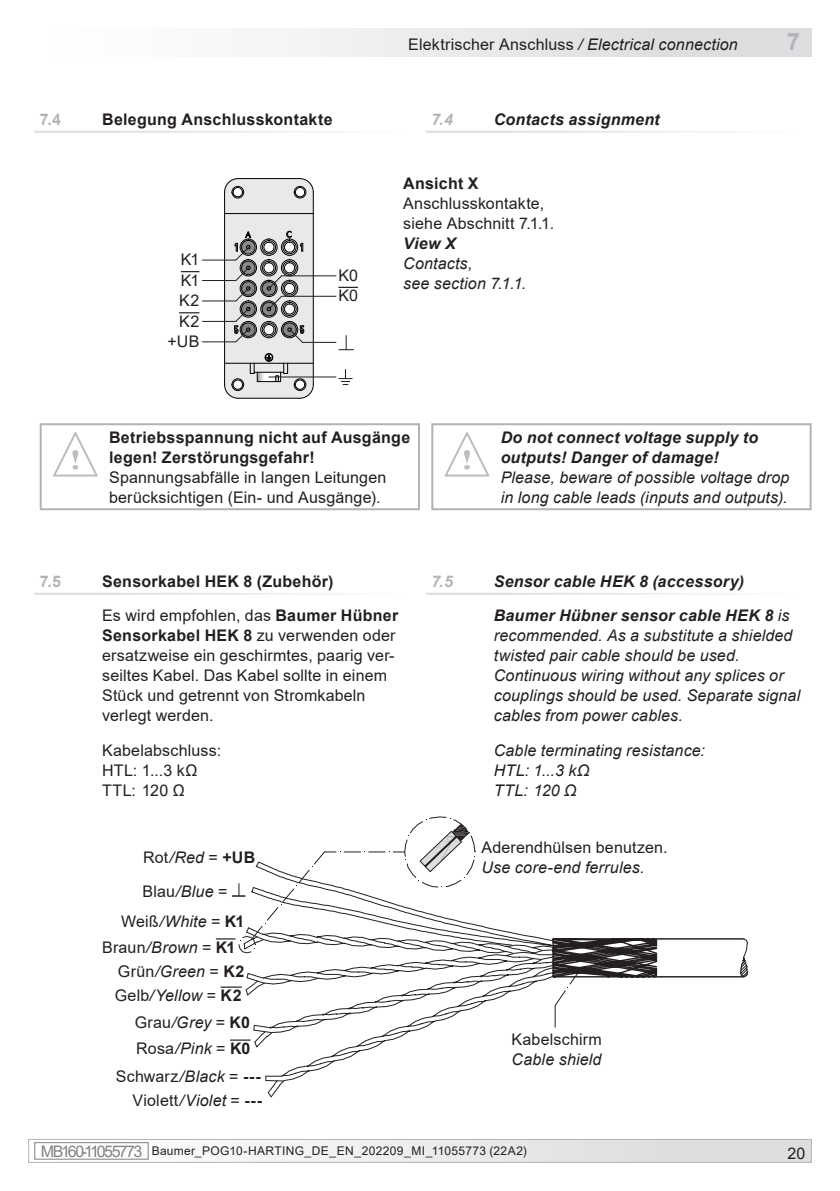
<style>
.page{position:relative;width:840px;height:1191px;background:#fff}
.page>*{position:absolute;margin:0;border:0;box-sizing:border-box;transform-origin:0 0}
.t1{font:700 24px "Arial";color:#b2b3b7}
.t2{font:16px/20px "Arial";letter-spacing:.01em;color:#231f20}
.t3{font:italic 16px/20px "Arial";letter-spacing:.01em;color:#231f20}
.t4{font:700 16px/34.2px "Arial";letter-spacing:.015em;color:#231f20}
.t5{font:italic 700 16px/34.2px "Arial";letter-spacing:.015em;color:#231f20}
.t6{font:700 16px "Arial";color:#b2b3b7}
.t7{font:italic 700 16px "Arial";color:#b2b3b7}
.t8{font:12px "Arial";letter-spacing:.025em;color:#231f20}
.s1{font-style:italic}
.s2{font-weight:400}
.s3{font-weight:700}
.s4{font-style:normal}
.s5{font-weight:700;font-style:normal}
.s6{font-size:16px;color:#808285}
</style>
<div class="page">
<div style="left:29px;top:1139px;width:781px;height:23px;background:linear-gradient(to right,#fafafa,#dbdcde)"></div>
<div style="left:35px;top:1142px;width:113px;height:17px;border:1px solid #808285"></div>
<div style="left:28px;top:1139px;width:783px;height:23px;border:1px solid #b2b3b7"></div>
<div style="left:28px;top:28px;width:783px;height:29px;background:linear-gradient(to right,#fff,#d8d9dc)"></div>
<hr style="left:660px;top:938px;width:83px;height:1px;background:#231f20">
<hr style="left:660px;top:976px;width:83px;height:1px;background:#231f20">
<svg style="left:738px;top:938px;width:9px;height:40px"></svg>
<svg style="left:216px;top:816px;width:446px;height:282px"></svg>
<svg style="left:53px;top:432px;width:45px;height:44px"></svg>
<div style="left:40px;top:423px;width:380px;height:87px;border:2px solid #b2b3b7"></div>
<svg style="left:444px;top:432px;width:45px;height:44px"></svg>
<div style="left:431px;top:423px;width:380px;height:87px;border:2px solid #b2b3b7"></div>
<img style="left:225px;top:179px;width:88px;height:219px">
<div style="left:265px;top:353px;width:8px;height:8px;border:1px solid #000;border-radius:50%"></div>
<svg style="left:299px;top:178px;width:14px;height:14px"></svg>
<svg style="left:224px;top:178px;width:14px;height:14px"></svg>
<hr style="left:238px;top:178px;width:61px;height:1px;background:#000">
<hr style="left:313px;top:192px;width:1px;height:193px;background:#000">
<svg style="left:299px;top:384px;width:14px;height:14px"></svg>
<svg style="left:224px;top:364px;width:14px;height:34px"></svg>
<hr style="left:238px;top:398px;width:61px;height:1px;background:#000">
<hr style="left:224px;top:363px;width:89px;height:1px;background:#000">
<hr style="left:224px;top:213px;width:89px;height:1px;background:#000">
<hr style="left:224px;top:192px;width:1px;height:171px;background:#000">
<svg style="left:250px;top:354px;width:38px;height:28px"></svg>
<div style="left:295px;top:380px;width:10px;height:9px;border:1px solid #000;border-radius:50%"></div>
<div style="left:294px;top:378px;width:12px;height:13px;border:1px solid #000;border-radius:50%"></div>
<div style="left:295px;top:187px;width:10px;height:10px;border:1px solid #000;border-radius:50%"></div>
<div style="left:294px;top:186px;width:12px;height:12px;border:1px solid #000;border-radius:50%"></div>
<div style="left:233px;top:380px;width:9px;height:9px;border:1px solid #000;border-radius:50%"></div>
<div style="left:232px;top:378px;width:12px;height:13px;border:1px solid #000;border-radius:50%"></div>
<div style="left:233px;top:187px;width:9px;height:10px;border:1px solid #000;border-radius:50%"></div>
<div style="left:232px;top:186px;width:12px;height:12px;border:1px solid #000;border-radius:50%"></div>
<svg style="left:181px;top:271px;width:18px;height:1px"></svg>
<svg style="left:179px;top:312px;width:20px;height:1px"></svg>
<svg style="left:338px;top:287px;width:20px;height:1px"></svg>
<svg style="left:339px;top:335px;width:14px;height:15px"></svg>
<svg style="left:338px;top:369px;width:14px;height:16px"></svg>
<hr style="left:202px;top:260px;width:33px;height:1px;background:#231f20">
<hr style="left:202px;top:280px;width:33px;height:1px;background:#231f20">
<hr style="left:202px;top:300px;width:33px;height:1px;background:#231f20">
<hr style="left:202px;top:321px;width:33px;height:1px;background:#231f20">
<hr style="left:202px;top:341px;width:33px;height:1px;background:#231f20">
<hr style="left:302px;top:342px;width:34px;height:1px;background:#231f20">
<hr style="left:269px;top:376px;width:67px;height:1px;background:#231f20">
<hr style="left:282px;top:275px;width:54px;height:1px;background:#231f20">
<hr style="left:282px;top:296px;width:54px;height:1px;background:#231f20">
<svg style="left:234px;top:231px;width:70px;height:112px;background:#a4a4a4"></svg>
<p class="t2" style="left:408px;top:34px;width:331px">Elektrischer Anschluss <span class="s1">/ Electrical connection</span></p>
<h1 class="t1" style="left:786px;top:24px;width:15px">7</h1>
<p class="t6" style="left:40px;top:108px;width:23px">7.4</p>
<p class="t4" style="left:102px;top:102px;width:232px">Belegung Anschlusskontakte</p>
<p class="t7" style="left:431px;top:109px;width:23px">7.4</p>
<p class="t5" style="left:493px;top:103px;width:167px">Contacts assignment</p>
<p class="t2" style="left:167px;top:249px;width:34px;line-height:20.6px;text-align:right">K1<br>K1<br>K2<br>K2 +UB</p>
<p class="t2" style="left:338px;top:265px;width:21px;line-height:20.6px">K0<br>K0</p>
<p class="t4" style="left:403px;top:166px;width:77px">Ansicht X</p>
<p class="t2" style="left:403px;top:193px;width:152px">Anschlusskontakte, siehe Abschnitt 7.1.1.</p>
<p class="t5" style="left:403px;top:226px;width:54px">View X</p>
<p class="t3" style="left:403px;top:253px;width:124px">Contacts,<br>see section 7.1.1.</p>
<p class="t4" style="left:109px;top:427px;width:302px;line-height:20px">Betriebsspannung nicht auf Ausgänge legen! Zerstörungsgefahr!</p>
<p class="t2" style="left:109px;top:467px;width:279px">Spannungsabfälle in langen Leitungen berücksichtigen (Ein- und Ausgänge).</p>
<p class="t5" style="left:500px;top:427px;width:259px;line-height:20px">Do not connect voltage supply to outputs! Danger of damage!</p>
<p class="t3" style="left:500px;top:467px;width:290px">Please, beware of possible voltage drop in long cable leads (inputs and outputs).</p>
<p class="t6" style="left:40px;top:570px;width:23px">7.5</p>
<p class="t4" style="left:102px;top:564px;width:297px">Sensorkabel HEK 8 (Zubehör)<br><span class="s2">Es wird empfohlen, das</span> Baumer Hübner</p>
<p class="t2" style="left:102px;top:625px;width:295px"><span class="s3">Sensorkabel HEK 8</span> zu verwenden oder ersatzweise ein geschirmtes, paarig ver&shy;seiltes Kabel. Das Kabel sollte in einem Stück und getrennt von Stromkabeln verlegt werden.</p>
<p class="t2" style="left:102px;top:740px;width:120px">Kabelabschluss:<br>HTL: 1...3 kΩ<br>TTL: 120 Ω</p>
<p class="t2" style="left:143px;top:847px;width:114px">Rot<span class="s1">/Red</span> = <span class="s3">+UB</span></p>
<p class="t2" style="left:142px;top:881px;width:86px">Blau<span class="s1">/Blue</span> =</p>
<p class="t3" style="left:102px;top:909px;width:144px;line-height:25.6px;text-indent:19px"><span class="s4">Weiß</span>/White <span class="s4">=</span> <span class="s5">K1<br></span><span class="s4">Braun</span>/Brown <span class="s4">=</span> <span class="s5">K1</span></p>
<p class="t3" style="left:118px;top:961px;width:128px"><span class="s4">Grün</span>/Green <span class="s4">=</span> <span class="s5">K2</span></p>
<p class="t2" style="left:135px;top:1012px;width:117px">Grau<span class="s1">/Grey</span> = <span class="s3">K0</span></p>
<p class="t2" style="left:116px;top:1064px;width:148px;line-height:24.2px;text-align:right">Schwarz<span class="s1">/Black</span> = <span class="s3">---<br></span>Violett<span class="s1">/Violet</span> = <span class="s3">---</span></p>
<p class="t3" style="left:115px;top:985px;width:128px"><span class="s4">Gelb</span>/Yellow <span class="s4">=</span> <span class="s5">K2</span></p>
<p class="t2" style="left:136px;top:1038px;width:116px">Rosa<span class="s1">/Pink</span> = <span class="s3">K0</span></p>
<p class="t7" style="left:431px;top:571px;width:23px">7.5</p>
<p class="t5" style="left:493px;top:565px;width:297px">Sensor cable HEK 8 (accessory)<br>Baumer Hübner sensor cable HEK 8 <span class="s2">is</span></p>
<p class="t3" style="left:493px;top:626px;width:308px">recommended. As a substitute a shielded twisted pair cable should be used.<br>Continuous wiring without any splices or couplings should be used. Separate signal cables from power cables.</p>
<p class="t3" style="left:493px;top:740px;width:213px">Cable terminating resistance:<br>HTL: 1...3 kΩ<br>TTL: 120 Ω</p>
<p class="t2" style="left:481px;top:837px;width:187px">Aderendhülsen benutzen.</p>
<p class="t3" style="left:481px;top:858px;width:164px">Use core-end ferrules.</p>
<p class="t2" style="left:511px;top:1028px;width:92px">Kabelschirm</p>
<p class="t3" style="left:511px;top:1049px;width:91px">Cable shield</p>
<p class="t8" style="left:41px;top:1143px;width:487px"><span class="s6">MB160 - 11055773</span> Baumer_POG10-HARTING_DE_EN_202209_MI_11055773 (22A2)</p>
<p class="t2" style="left:787px;top:1143px;width:19px">20</p>
</div>
